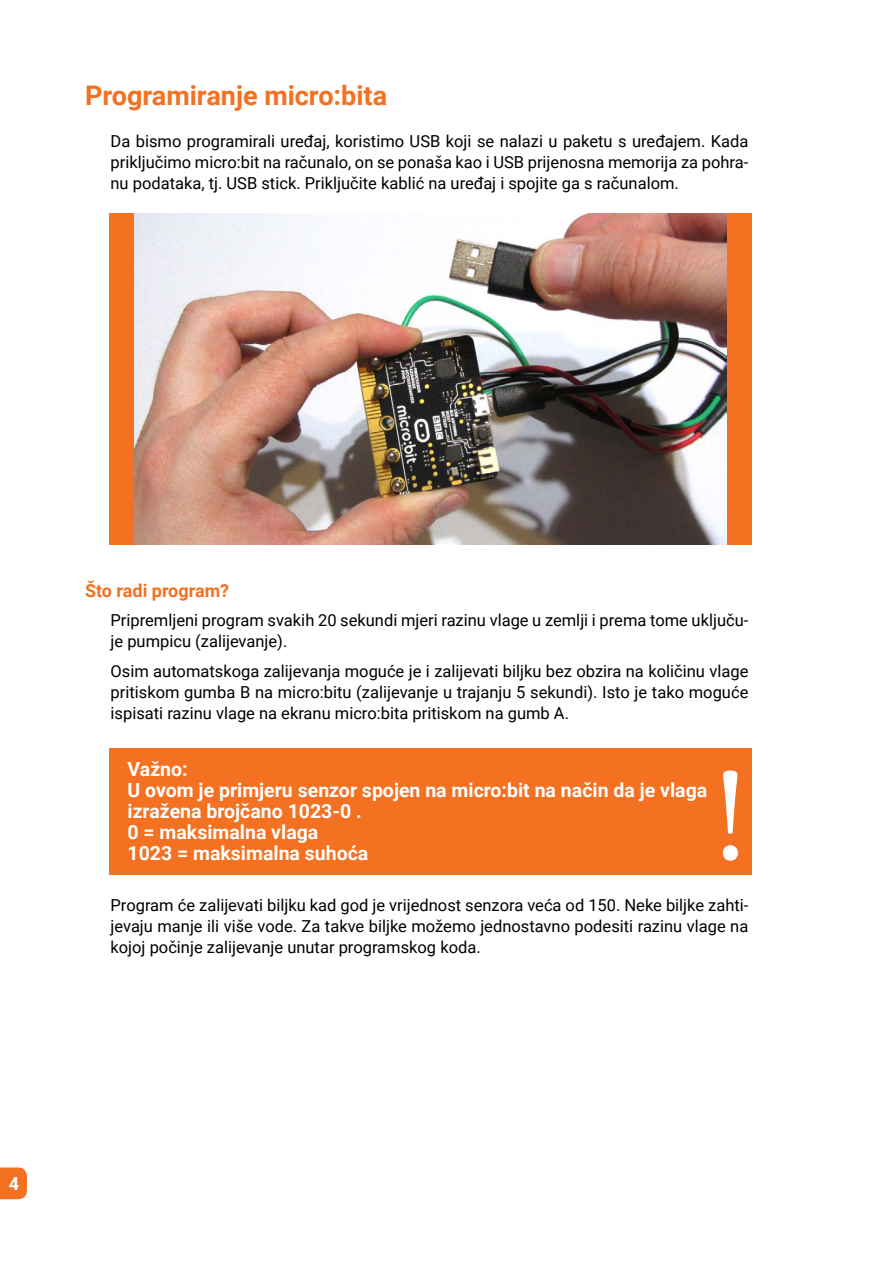
<style>
.page{position:relative;width:893px;height:1263px;background:#fff}
.page>*{position:absolute;margin:0;border:0;box-sizing:border-box;transform-origin:0 0}
.t1{font:700 27px "Roboto";color:#f37121}
.t2{font:700 19.5px/21px "Roboto";color:#fff}
.t3{font:700 18px "Roboto";color:#f37121}
.t4{font:700 18px "Roboto";color:#fff}
.t5{font:16.5px/21px "Roboto";color:#000;text-align:justify}
</style>
<div class="page">
<div style="left:109px;top:748px;width:643px;height:126px;background:#f37121"></div>
<div style="left:109px;top:213px;width:643px;height:332px;background:#f37121"></div>
<img style="left:135px;top:213px;width:592px;height:332px">
<svg style="left:723px;top:770px;width:15px;height:91px"></svg>
<svg style="left:0;top:1167px;width:27px;height:32px"></svg>
<h1 class="t1" style="left:85px;top:77px;width:304px">Programiranje micro:bita</h1>
<p class="t5" style="left:111px;top:130px;width:639px">Da bismo programirali uređaj, koristimo USB koji se nalazi u paketu s uređajem. Kada priključimo micro:bit na računalo, on se ponaša kao i USB prijenosna memorija za pohra&shy;nu podataka, tj. USB stick. Priključite kablić na uređaj i spojite ga s računalom.</p>
<p class="t3" style="left:85px;top:578px;width:146px">Što radi program?</p>
<p class="t5" style="left:111px;top:609px;width:639px">Pripremljeni program svakih 20 sekundi mjeri razinu vlage u zemlji i prema tome uključu&shy;je pumpicu (zalijevanje).</p>
<p class="t5" style="left:111px;top:660px;width:639px">Osim automatskoga zalijevanja moguće je i zalijevati biljku bez obzira na količinu vlage pritiskom gumba B na micro:bitu (zalijevanje u trajanju 5 sekundi). Isto je tako moguće ispisati razinu vlage na ekranu micro:bita pritiskom na gumb A.</p>
<p class="t2" style="left:128px;top:758px;width:581px">Važno:<br>U ovom je primjeru senzor spojen na micro:bit na način da je vlaga izražena brojčano 1023-0 .<br>0 = maksimalna vlaga<br>1023 = maksimalna suhoća</p>
<p class="t5" style="left:111px;top:894px;width:639px">Program će zalijevati biljku kad god je vrijednost senzora veća od 150. Neke biljke zahti&shy;jevaju manje ili više vode. Za takve biljke možemo jednostavno podesiti razinu vlage na kojoj počinje zalijevanje unutar programskog koda.</p>
<p class="t4" style="left:9px;top:1170px;width:12px">4</p>
</div>
